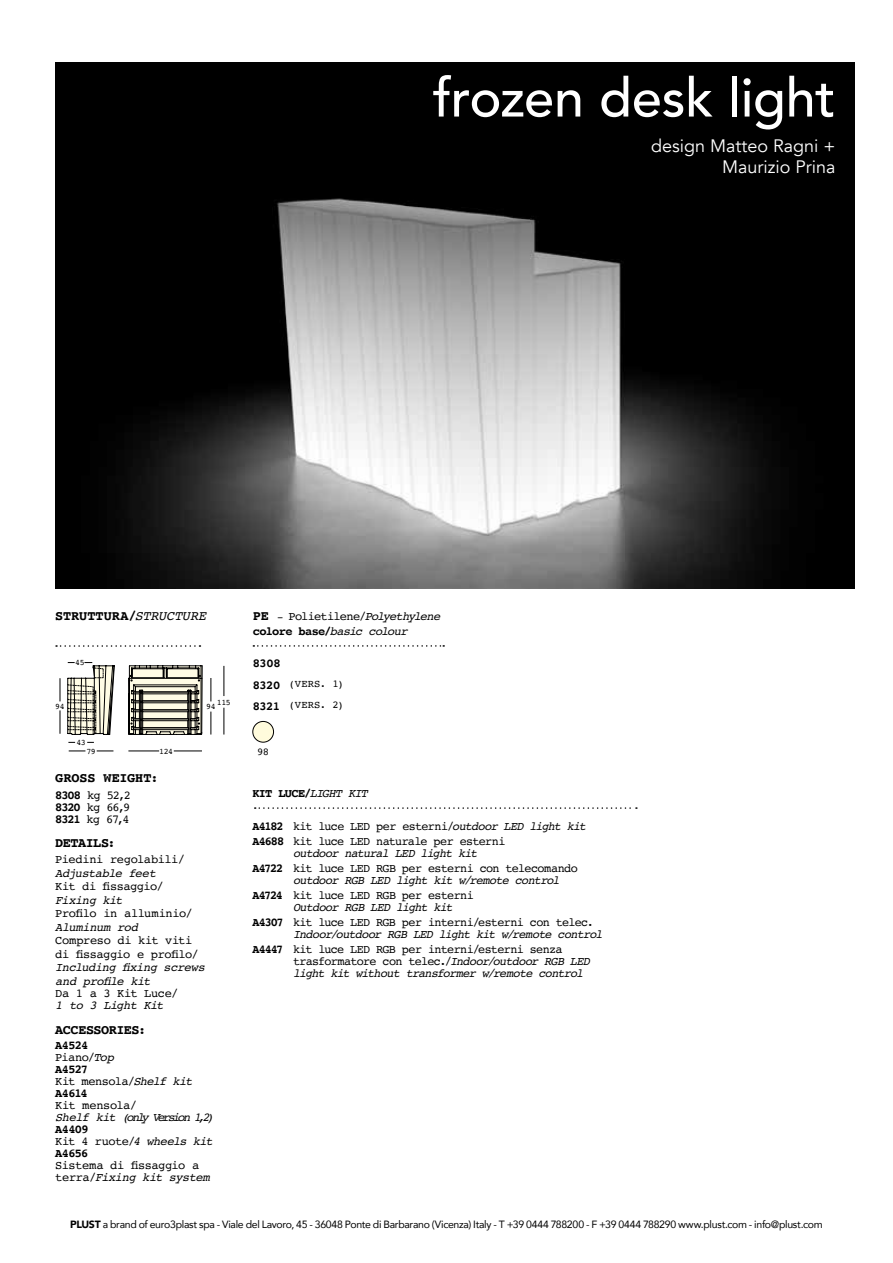
<style>
.page{position:relative;width:893px;height:1263px;background:#fff}
.page>*{position:absolute;margin:0;border:0;box-sizing:border-box;transform-origin:0 0}
.t1{font:500 54px "Avenir";letter-spacing:-.01em;color:#fff}
.t2{font:18px/21.6px "Avenir";color:#fff;text-align:right}
.t3{font:700 13.5px "Courier";letter-spacing:-.03em;color:#000}
.t4{font:700 13.5px "Courier";letter-spacing:.005em;color:#000}
.t5{font:700 13.5px "Courier";color:#000}
.t6{font:12px/12px "Courier";letter-spacing:-.045em;color:#000}
.t7{font:italic 12px/15px "Courier";letter-spacing:-.055em;color:#000}
.t8{font:700 12px/12px "Courier";letter-spacing:-.05em;color:#000}
.t9{font:italic 12px/13.5px "Courier";letter-spacing:-.035em;color:#000}
.t10{font:italic 12px "Courier";letter-spacing:-.145em;color:#000}
.t11{font:12px "Courier";letter-spacing:-.025em;color:#000}
.t12{font:italic 12px "Courier";letter-spacing:-.03em;color:#000}
.t13{font:10.5px "Avenir";letter-spacing:-.03em;color:#000}
.t14{font:10.5px/21.5px "Courier";letter-spacing:.01em;color:#000}
.t15{font:8.25px "Courier";letter-spacing:-.05em;color:#000}
.s1{font-weight:400;font-style:italic}
.s2{font-weight:700}
.s3{font-style:italic}
.s4{font-weight:400}
.s5{font-weight:700;font-size:13.5px}
.s6{font-size:10.5px}
.s7{font-weight:700;font-style:normal}
.s8{font-style:normal}
.s9{font-weight:900}
</style>
<div class="page">
<img style="left:55px;top:63px;width:800px;height:525px">
<div style="left:253px;top:721px;width:21px;height:21px;background:#fffbdc;border-radius:50%"></div>
<div style="left:253px;top:721px;width:21px;height:21px;border:1px solid #000;border-radius:50%"></div>
<svg style="left:56px;top:645px;width:144px;height:2px"></svg>
<svg style="left:211px;top:678px;width:1px;height:23px"></svg>
<svg style="left:174px;top:751px;width:28px;height:1px"></svg>
<hr style="left:128px;top:751px;width:31px;height:1px;background:#000">
<svg style="left:211px;top:712px;width:1px;height:22px"></svg>
<hr style="left:224px;top:666px;width:1px;height:30px;background:#000">
<svg style="left:224px;top:708px;width:1px;height:26px"></svg>
<svg style="left:60px;top:678px;width:1px;height:23px"></svg>
<svg style="left:60px;top:710px;width:1px;height:24px"></svg>
<svg style="left:128px;top:665px;width:75px;height:70px;background:#979588"></svg>
<hr style="left:129px;top:678px;width:1px;height:55px;background:#000">
<svg style="left:67px;top:662px;width:48px;height:90px"></svg>
<svg style="left:253px;top:645px;width:191px;height:2px"></svg>
<svg style="left:255px;top:807px;width:382px;height:2px"></svg>
<h1 class="t1" style="left:433px;top:51px;width:404px">frozen desk light</h1>
<h2 class="t2" style="left:651px;top:135px;width:186px">design Matteo Ragni +<br>Maurizio Prina</h2>
<p class="t4" style="left:55px;top:604px;width:152px">STRUTTURA/<span class="s1">STRUCTURE</span></p>
<p class="t15" style="left:75px;top:656px;width:11px">45</p>
<p class="t15" style="left:55px;top:700px;width:11px">94</p>
<p class="t15" style="left:76px;top:736px;width:11px">43</p>
<p class="t15" style="left:86px;top:745px;width:11px">79</p>
<p class="t15" style="left:159px;top:745px;width:15px">124</p>
<p class="t15" style="left:217px;top:696px;width:15px">115</p>
<p class="t15" style="left:206px;top:700px;width:11px">94</p>
<p class="t5" style="left:55px;top:767px;width:105px">GROSS WEIGHT:</p>
<p class="t6" style="left:55px;top:789px;width:77px;text-align:justify"><span class="s2">8308</span> kg 52,2<br><span class="s2">8320</span> kg 66,9<br><span class="s2">8321</span> kg 67,4</p>
<p class="t3" style="left:55px;top:832px;width:62px">DETAILS:</p>
<p class="t6" style="left:55px;top:853px;width:131px">Piedini regolabili/</p>
<p class="t7" style="left:55px;top:865px;width:102px">Adjustable feet</p>
<p class="t6" style="left:55px;top:880px;width:110px">Kit di fissaggio/</p>
<p class="t9" style="left:55px;top:893px;width:69px">Fixing kit</p>
<p class="t11" style="left:55px;top:904px;width:139px">Profilo in alluminio/</p>
<p class="t12" style="left:55px;top:918px;width:84px">Aluminum rod</p>
<p class="t6" style="left:55px;top:934px;width:145px;line-height:13.5px">Compreso di kit viti di fissaggio e profilo/</p>
<p class="t9" style="left:55px;top:961px;width:151px">Including fixing screws and profile kit</p>
<p class="t6" style="left:55px;top:987px;width:125px">Da 1 a 3 Kit Luce/</p>
<p class="t7" style="left:55px;top:997px;width:110px">1 to 3 Light Kit</p>
<p class="t3" style="left:55px;top:1019px;width:93px">ACCESSORIES:</p>
<p class="t6" style="left:55px;top:1039px;width:139px"><span class="s2">A4524<br></span>Piano/<span class="s3">Top<br></span><span class="s2">A4527<br></span>Kit mensola/<span class="s3">Shelf kit<br></span><span class="s2">A4614</span></p>
<p class="t6" style="left:55px;top:1099px;width:83px">Kit mensola/</p>
<p class="t10" style="left:55px;top:1108px;width:160px">Shelf kit (only Version 1,2)</p>
<p class="t8" style="left:55px;top:1123px;width:159px">A4409<br><span class="s4">Kit 4 ruote/</span><span class="s1">4 wheels kit<br></span>A4656</p>
<p class="t6" style="left:55px;top:1159px;width:156px">Sistema di fissaggio a terra/<span class="s3">Fixing kit system</span></p>
<p class="t6" style="left:253px;top:609px;width:189px"><span class="s5">PE</span> <span class="s6">-</span> Polietilene/<span class="s3">Polyethylene</span></p>
<p class="t8" style="left:253px;top:625px;width:156px">colore base/<span class="s1">basic colour</span></p>
<p class="t8" style="left:253px;top:657px;width:29px">8308</p>
<p class="t8" style="left:253px;top:674px;width:29px;line-height:21.5px">8320<br>8321</p>
<p class="t14" style="left:289px;top:672px;width:56px">(VERS. 1) (VERS. 2)</p>
<p class="t14" style="left:257px;top:740px;width:14px">98</p>
<p class="t8" style="left:253px;top:787px;width:117px">KIT LUCE/<span class="s1">LIGHT KIT</span></p>
<p class="t6" style="left:253px;top:818px;width:335px;line-height:15px"><span class="s2">A4182</span> kit luce LED per esterni/<span class="s3">outdoor LED light kit<br></span><span class="s2">A4688</span> kit luce LED naturale per esterni</p>
<p class="t6" style="left:253px;top:845px;width:327px;line-height:15px;text-indent:41px"><span class="s3">outdoor natural LED light kit<br></span><span class="s2">A4722</span> kit luce LED RGB per esterni con telecomando</p>
<p class="t7" style="left:253px;top:872px;width:309px;text-indent:41px">outdoor RGB LED light kit w/remote control<br><span class="s7">A4724</span> <span class="s8">kit luce LED RGB per esterni</span></p>
<p class="t6" style="left:253px;top:899px;width:343px;line-height:15px;text-indent:41px"><span class="s3">Outdoor RGB LED light kit<br></span><span class="s2">A4307</span> kit luce LED RGB per interni/esterni con telec.</p>
<p class="t7" style="left:253px;top:926px;width:351px;text-indent:41px">Indoor/outdoor RGB LED light kit w/remote control<br><span class="s7">A4447</span> <span class="s8">kit luce LED RGB per interni/esterni senza</span></p>
<p class="t7" style="left:293px;top:954px;width:298px;line-height:12px"><span class="s8">trasformatore con telec./</span>Indoor/outdoor RGB LED light kit without transformer w/remote control</p>
<p class="t13" style="left:70px;top:1216px;width:754px"><span class="s9">PLUST</span> a brand of euro3plast spa - Viale del Lavoro, 45 - 36048 Ponte di Barbarano (Vicenza) Italy - T +39 0444 788200 - F +39 0444 788290 www.plust.com - info@plust.com</p>
</div>
